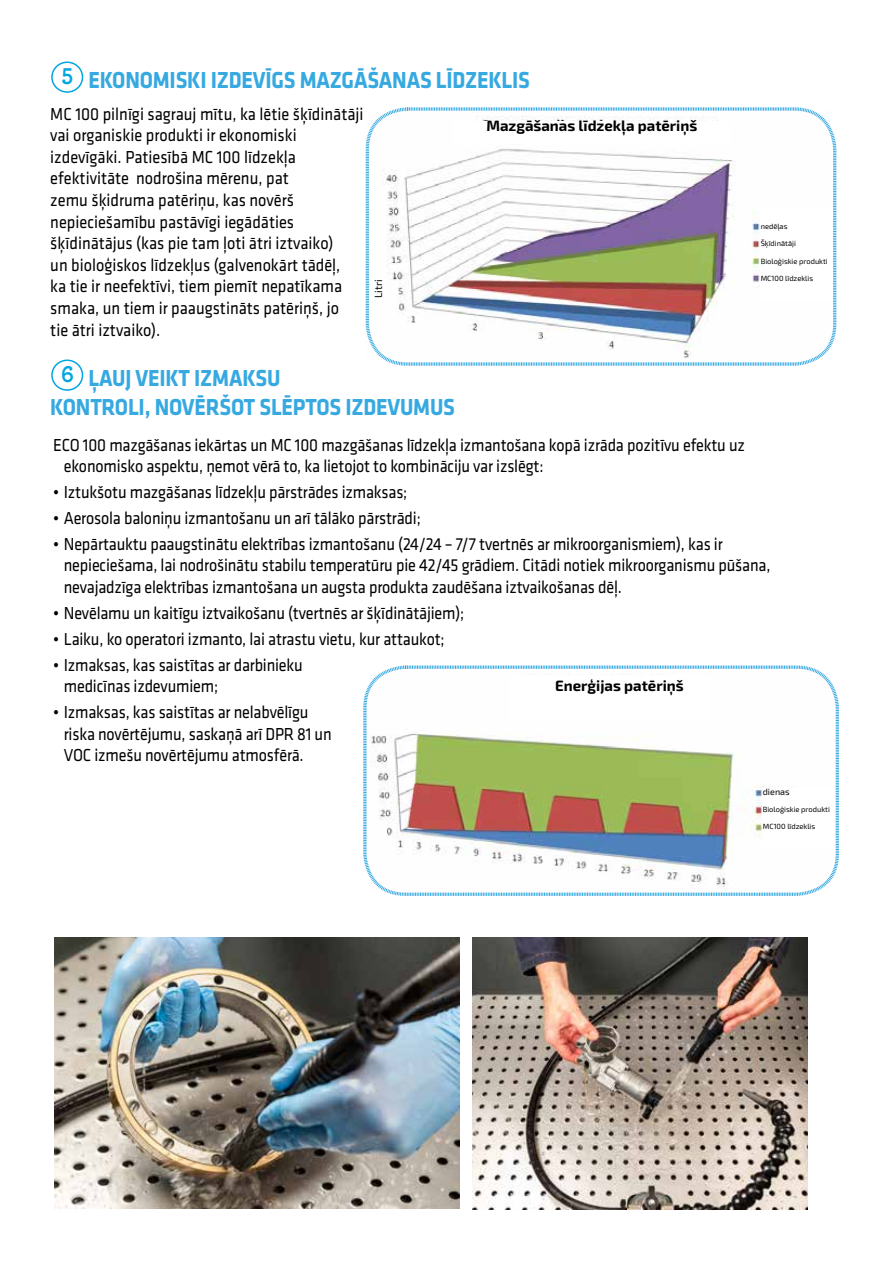
<style>
.page{position:relative;width:893px;height:1263px;background:#fff}
.page>*{position:absolute;margin:0;border:0;box-sizing:border-box;transform-origin:0 0}
.t1{font:700 24px/28.8px "Klavika";letter-spacing:-.01em;color:#36a9e1;scale:.9 1}
.t2{font:18px/21.6px "Klavika";letter-spacing:-.01em;color:#000;scale:.9 1}
.t3{font:18px/21.6px "Klavika";letter-spacing:-.01em;color:#000;scale:.91 1}
.t4{font:700 15px "Exo 2.0";color:#000}
.t5{font:10.5px "Exo 2.0";color:#000}
.t6{font:9px "Exo 2.0";color:#000}
.t7{font:7.5px "Exo 2.0";color:#000}
</style>
<div class="page">
<div style="left:51px;top:62px;width:32px;height:31px;border:2px solid #00a6e2;border-radius:50%"></div>
<div style="left:51px;top:359px;width:32px;height:32px;border:2px solid #00a6e2;border-radius:50%"></div>
<img style="left:54px;top:938px;width:406px;height:271px">
<img style="left:472px;top:938px;width:336px;height:271px">
<svg style="left:363px;top:665px;width:476px;height:231px"></svg>
<div style="left:510px;top:676px;width:198px;height:45px;background:#fff"></div>
<div style="left:763px;top:788px;width:71px;height:58px;background:#fff"></div>
<svg style="left:365px;top:107px;width:472px;height:259px"></svg>
<div style="left:761px;top:222px;width:71px;height:78px;background:#fff"></div>
<div style="left:371px;top:189px;width:15px;height:109px;background:#fff"></div>
<div style="left:454px;top:121px;width:276px;height:22px;background:#fff"></div>
<div style="left:761px;top:210px;width:71px;height:85px;background:#fff"></div>
<h1 class="t1" style="left:61px;top:66px;width:522px"><sup>5</sup> EKONOMISKI IZDEVĪGS MAZGĀŠANAS LĪDZEKLIS</h1>
<p class="t3" style="left:50px;top:103px;width:346px">MC 100 pilnīgi sagrauj mītu, ka lētie šķīdinātāji vai organiskie produkti ir ekonomiski izdevīgāki. Patiesībā MC 100 līdzekļa efektivitāte nodrošina mērenu, pat<br>zemu šķidruma patēriņu, kas novērš nepieciešamību pastāvīgi iegādāties šķīdinātājus (kas pie tam ļoti ātri iztvaiko)<br>un bioloģiskos līdzekļus (galvenokārt tādēļ,<br>ka tie ir neefektīvi, tiem piemīt nepatīkama smaka, un tiem ir paaugstināts patēriņš, jo<br>tie ātri iztvaiko).</p>
<h1 class="t1" style="left:50px;top:364px;width:451px;text-indent:11px"><sup>6</sup> ĻAUJ VEIKT IZMAKSU<br>KONTROLI, NOVĒRŠOT SLĒPTOS IZDEVUMUS</h1>
<p class="t2" style="left:64px;top:434px;width:758px;text-indent:-10px">ECO 100 mazgāšanas iekārtas un MC 100 mazgāšanas līdzekļa izmantošana kopā izrāda pozitīvu efektu uz ekonomisko aspektu, ņemot vērā to, ka lietojot to kombināciju var izslēgt:</p>
<p class="t2" style="left:53px;top:482px;width:395px">• Iztukšotu mazgāšanas līdzekļu pārstrādes izmaksas;</p>
<p class="t2" style="left:53px;top:508px;width:410px">• Aerosola baloniņu izmantošanu un arī tālāko pārstrādi;</p>
<p class="t2" style="left:64px;top:533px;width:787px;text-indent:-10px">• Nepārtauktu paaugstinātu elektrības izmantošanu (24/24 – 7/7 tvertnēs ar mikroorganismiem), kas ir nepieciešama, lai nodrošinātu stabilu temperatūru pie 42/45 grādiem. Citādi notiek mikroorganismu pūšana, nevajadzīga elektrības izmantošana un augsta produkta zaudēšana iztvaikošanas dēļ.</p>
<p class="t2" style="left:53px;top:602px;width:458px">• Nevēlamu un kaitīgu iztvaikošanu (tvertnēs ar šķīdinātājiem);</p>
<p class="t2" style="left:53px;top:628px;width:436px">• Laiku, ko operatori izmanto, lai atrastu vietu, kur attaukot;</p>
<p class="t2" style="left:64px;top:654px;width:267px;text-indent:-10px">• Izmaksas, kas saistītas ar darbinieku medicīnas izdevumiem;</p>
<p class="t2" style="left:64px;top:702px;width:299px;text-indent:-10px">• Izmaksas, kas saistītas ar nelabvēlīgu riska novērtējumu, saskaņā arī DPR 81 un<br>VOC izmešu novērtējumu atmosfērā.</p>
<p class="t4" style="left:486px;top:117px;width:212px">Mazgāšanas līdzekļa patēriņš</p>
<p class="t7" style="left:761px;top:220px;width:44px">Wöchentlich</p>
<p class="t7" style="left:761px;top:238px;width:24px">MC100</p>
<p class="t7" style="left:777px;top:256px;width:28px">g che P</p>
<p class="t7" style="left:826px;top:256px;width:6px">e</p>
<p class="t7" style="left:761px;top:274px;width:50px">Lösungsmittel</p>
<p class="t7" style="left:761px;top:222px;width:28px">nedēļas</p>
<p class="t7" style="left:761px;top:239px;width:37px">Šķīdinātāji</p>
<p class="t7" style="left:761px;top:257px;width:69px">Bioloģiskie produkti</p>
<p class="t7" style="left:761px;top:274px;width:54px">MC100 līdzeklis</p>
<p class="t5" style="left:372px;top:298px;width:20px;rotate:-90deg">Litri</p>
<p class="t4" style="left:555px;top:677px;width:130px">Enerģijas patēriņš</p>
<p class="t6" style="left:763px;top:786px;width:28px">dienas</p>
<p class="t7" style="left:763px;top:805px;width:69px">Bioloģiskie produkti</p>
<p class="t7" style="left:763px;top:822px;width:54px">MC100 līdzeklis</p>
</div>
